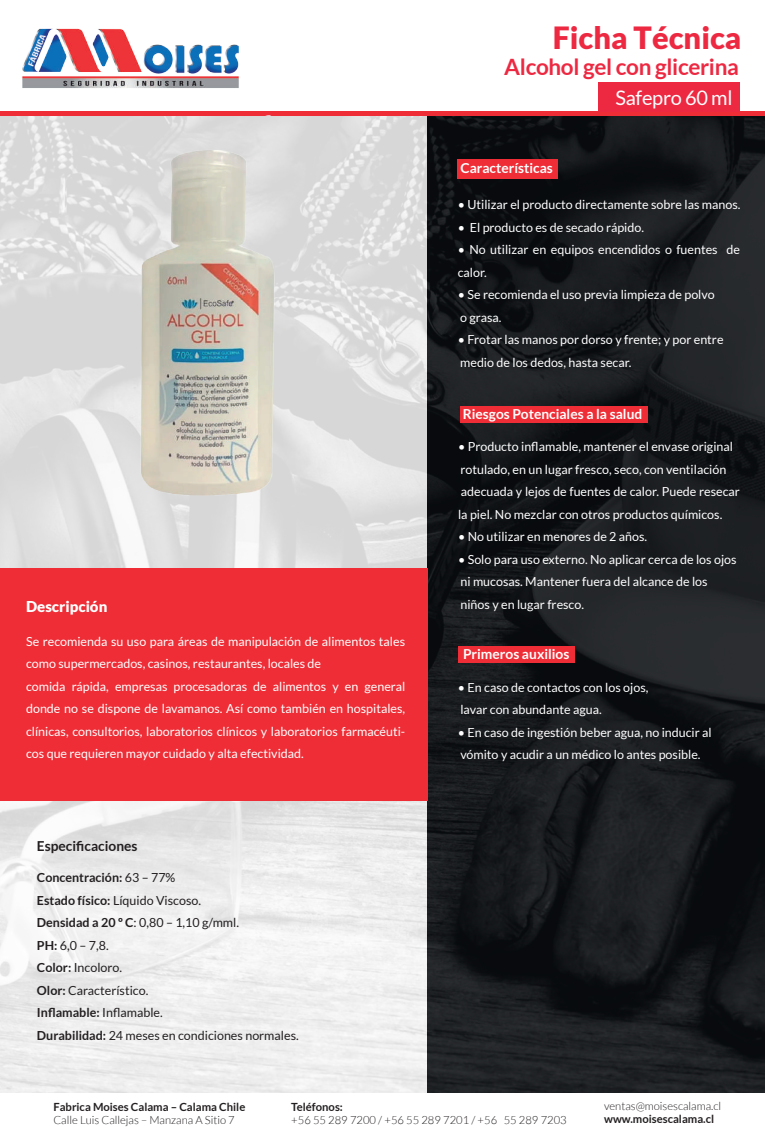
<style>
.page{position:relative;width:765px;height:1134px;background:#fff}
.page>*{position:absolute;margin:0;border:0;box-sizing:border-box;transform-origin:0 0}
.t1{font:900 30.62px "Lato";color:#ed2942}
.t2{font:700 22.5px "Lato";letter-spacing:-.015em;color:#ed2942}
.t3{font:20px "Lato";letter-spacing:-.015em;color:#fff}
.t4{font:900 15px "Lato";color:#fff}
.t5{font:700 13.75px "Lato";color:#fff}
.t6{font:700 13.75px "Lato";color:#231f20}
.t7{font:12.5px/22.5px "Lato";color:#fff}
.t8{font:12.5px/22.5px "Lato";color:#231f20}
.t9{font:300 11.25px "Lato";color:#231f20}
.t10{font:700 11.25px "Lato";color:#231f20}
.s1{font-weight:700}
</style>
<div class="page">
<img style="left:0;top:116px;width:765px;height:976px">
<div style="left:0;top:111px;width:765px;height:5px;background:#ee2d36"></div>
<img style="left:22px;top:28px;width:217px;height:60px">
<div style="left:0;top:568px;width:428px;height:232px;background:#ee2d36"></div>
<div style="left:598px;top:82px;width:142px;height:29px;background:#ed2942"></div>
<div style="left:457px;top:159px;width:101px;height:19px;background:#ee2d36"></div>
<img style="left:0;top:116px;width:415px;height:415px">
<div style="left:461px;top:406px;width:187px;height:16px;background:#ee2d36"></div>
<div style="left:458px;top:646px;width:117px;height:17px;background:#ee2d36"></div>
<h1 class="t1" style="left:553px;top:20px;width:190px">Ficha Técnica</h1>
<h2 class="t2" style="left:504px;top:54px;width:236px">Alcohol gel con glicerina</h2>
<p class="t5" style="left:461px;top:161px;width:94px">Características</p>
<h3 class="t3" style="left:616px;top:87px;width:119px">Safepro 60 ml</h3>
<p class="t7" style="left:458px;top:193px;width:284px">• Utilizar el producto directamente sobre las manos.</p>
<p class="t7" style="left:458px;top:216px;width:188px">• El producto es de secado rápido.</p>
<p class="t7" style="left:458px;top:238px;width:284px">• No utilizar en equipos encendidos o fuentes de calor.</p>
<p class="t7" style="left:458px;top:283px;width:258px">• Se recomienda el uso previa limpieza de polvo o grasa.</p>
<p class="t7" style="left:458px;top:328px;width:267px">• Frotar las manos por dorso y frente; y por entre medio de los dedos, hasta secar.</p>
<p class="t4" style="left:26px;top:597px;width:83px">Descripción</p>
<p class="t7" style="left:26px;top:630px;width:381px">Se recomienda su uso para áreas de manipulación de alimentos tales como supermercados, casinos, restaurantes, locales de<br>comida rápida, empresas procesadoras de alimentos y en general donde no se dispone de lavamanos. Así como también en hospitales, clínicas, consultorios, laboratorios clínicos y laboratorios farmacéuti&shy;cos que requieren mayor cuidado y alta efectividad.</p>
<p class="t6" style="left:37px;top:838px;width:102px">Especificaciones</p>
<p class="t8" style="left:37px;top:866px;width:263px"><span class="s1">Concentración:</span> 63 – 77%<br><span class="s1">Estado físico:</span> Líquido Viscoso.<br><span class="s1">Densidad a 20 º C</span>: 0,80 – 1,10 g/mml.<br><span class="s1">PH:</span> 6,0 – 7,8.<br><span class="s1">Color:</span> Incoloro.<br><span class="s1">Olor:</span> Característico.<br><span class="s1">Inflamable:</span> Inflamable.<br><span class="s1">Durabilidad:</span> 24 meses en condiciones normales.</p>
<p class="t5" style="left:463px;top:406px;width:181px">Riesgos Potenciales a la salud</p>
<p class="t7" style="left:458px;top:435px;width:283px">• Producto inflamable, mantener el envase original rotulado, en un lugar fresco, seco, con ventilación adecuada y lejos de fuentes de calor. Puede resecar la piel. No mezclar con otros productos químicos.</p>
<p class="t7" style="left:458px;top:525px;width:191px">• No utilizar en menores de 2 años.</p>
<p class="t7" style="left:458px;top:548px;width:280px">• Solo para uso externo. No aplicar cerca de los ojos ni mucosas. Mantener fuera del alcance de los niños y en lugar fresco.</p>
<p class="t5" style="left:463px;top:646px;width:108px">Primeros auxilios</p>
<p class="t7" style="left:458px;top:676px;width:192px">• En caso de contactos con los ojos, lavar con abundante agua.</p>
<p class="t7" style="left:458px;top:721px;width:255px">• En caso de ingestión beber agua, no inducir al vómito y acudir a un médico lo antes posible.</p>
<p class="t10" style="left:53px;top:1100px;width:193px">Fabrica Moises Calama – Calama Chile</p>
<p class="t9" style="left:53px;top:1114px;width:183px">Calle Luis Callejas – Manzana A Sitio 7</p>
<p class="t10" style="left:291px;top:1100px;width:53px">Teléfonos:</p>
<p class="t9" style="left:291px;top:1114px;width:277px">+56 55 289 7200 / +56 55 289 7201 / +56 55 289 7203</p>
<p class="t9" style="left:604px;top:1099px;width:119px">ventas@moisescalama.cl</p>
<p class="t10" style="left:604px;top:1112px;width:112px">www.moisescalama.cl</p>
</div>
